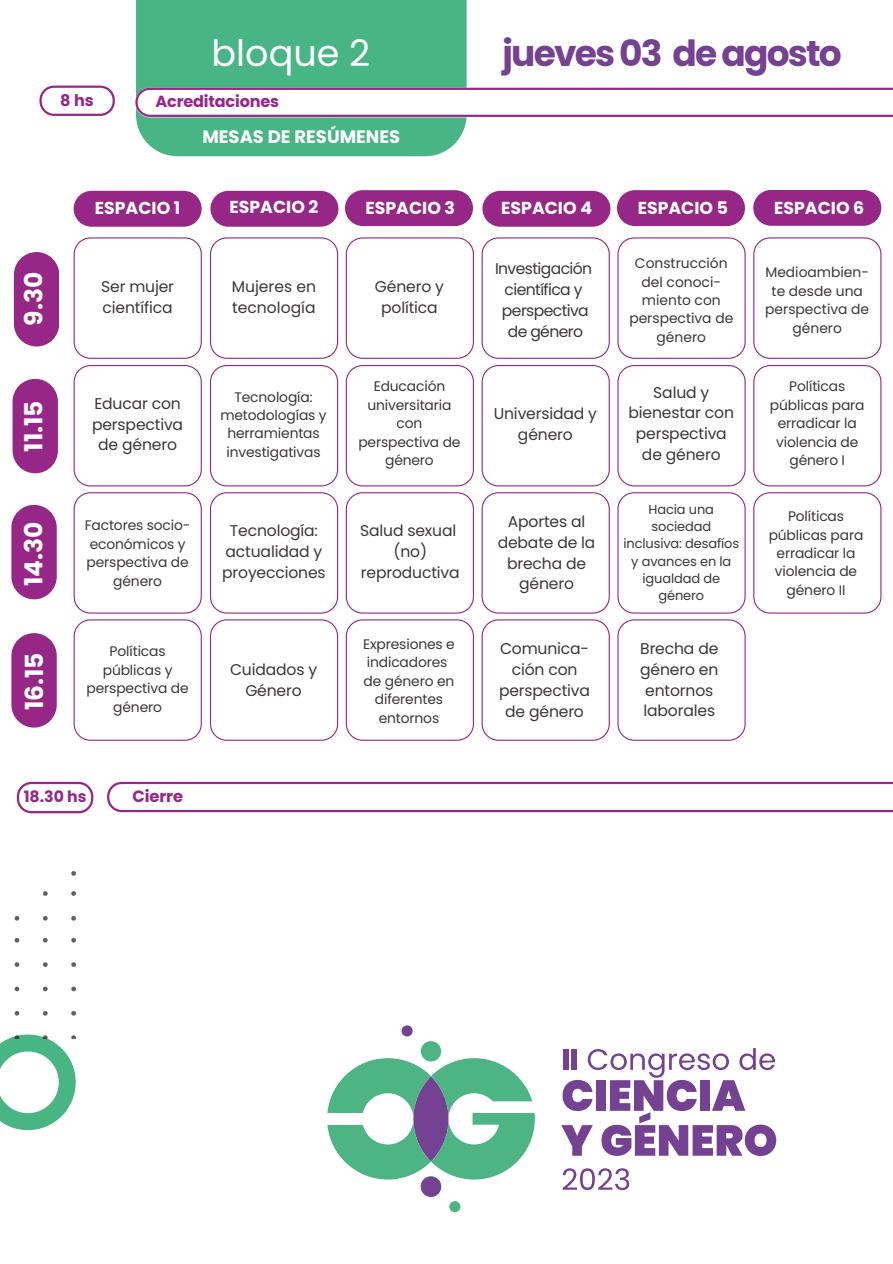
<style>
.page{position:relative;width:893px;height:1264px;background:#fff}
.page>*{position:absolute;margin:0;border:0;box-sizing:border-box;transform-origin:0 0}
.t1{font:36.6px "Poppins";color:#fff}
.t2{font:700 36px "Poppins";letter-spacing:-.05em;color:#754192}
.t3{font:700 24.9px "Poppins";color:#fff}
.t4{font:700 18px "Poppins";color:#fff}
.t5{font:700 17.25px "Poppins";color:#fff}
.t6{font:700 16.35px "Poppins";letter-spacing:-.01em;color:#962786}
.t7{font:700 16.05px "Poppins";letter-spacing:-.01em;color:#962786}
.t8{font:700 15.75px "Poppins";color:#962786}
.t9{font:15.6px/20.7px "Poppins";letter-spacing:-.01em;color:#3c3639;text-align:center}
.t10{font:15.6px/20.7px "Poppins";letter-spacing:-.035em;color:#3c3639;text-align:center}
.t11{font:13.8px/18.5px "Poppins";letter-spacing:-.01em;color:#3c3639;text-align:center}
.t12{font:13.05px/17.2px "Poppins";letter-spacing:-.01em;color:#3c3639;text-align:center}
</style>
<div class="page">
<div style="left:136px;top:0;width:330px;height:156px;background:#48b584"></div>
<svg style="left:135px;top:88px;width:757px;height:29px"></svg>
<svg style="left:39px;top:86px;width:76px;height:30px"></svg>
<svg style="left:107px;top:781px;width:785px;height:31px"></svg>
<svg style="left:17px;top:781px;width:76px;height:32px"></svg>
<svg style="left:74px;top:191px;width:128px;height:36px;background:#9d358e"></svg>
<svg style="left:210px;top:191px;width:128px;height:36px;background:#9d358e"></svg>
<svg style="left:345px;top:190px;width:128px;height:36px;background:#9c348d"></svg>
<svg style="left:482px;top:191px;width:128px;height:36px;background:#9d358e"></svg>
<svg style="left:617px;top:190px;width:128px;height:36px;background:#9c348d"></svg>
<svg style="left:753px;top:190px;width:128px;height:36px;background:#9c358d"></svg>
<div style="left:14px;top:252px;width:45px;height:94px;background:#962786;border-radius:23px"></div>
<div style="left:13px;top:379px;width:45px;height:94px;background:#962786;border-radius:23px"></div>
<div style="left:11px;top:505px;width:45px;height:94px;background:#962786;border-radius:23px"></div>
<div style="left:11px;top:633px;width:45px;height:94px;background:#962786;border-radius:23px"></div>
<svg style="left:74px;top:237px;width:128px;height:122px"></svg>
<svg style="left:210px;top:237px;width:128px;height:122px"></svg>
<svg style="left:346px;top:237px;width:128px;height:122px"></svg>
<svg style="left:481px;top:237px;width:128px;height:122px"></svg>
<svg style="left:617px;top:237px;width:128px;height:122px"></svg>
<svg style="left:753px;top:237px;width:128px;height:122px"></svg>
<svg style="left:74px;top:365px;width:128px;height:121px"></svg>
<svg style="left:210px;top:365px;width:128px;height:121px"></svg>
<svg style="left:346px;top:365px;width:128px;height:121px"></svg>
<svg style="left:481px;top:365px;width:128px;height:121px"></svg>
<svg style="left:617px;top:365px;width:128px;height:121px"></svg>
<svg style="left:753px;top:365px;width:128px;height:121px"></svg>
<svg style="left:74px;top:492px;width:128px;height:121px"></svg>
<svg style="left:210px;top:492px;width:128px;height:121px"></svg>
<svg style="left:346px;top:492px;width:128px;height:121px"></svg>
<svg style="left:481px;top:492px;width:128px;height:121px"></svg>
<svg style="left:617px;top:492px;width:128px;height:121px"></svg>
<svg style="left:753px;top:492px;width:128px;height:121px"></svg>
<svg style="left:74px;top:619px;width:128px;height:121px"></svg>
<svg style="left:210px;top:619px;width:128px;height:121px"></svg>
<svg style="left:346px;top:619px;width:128px;height:121px"></svg>
<svg style="left:481px;top:619px;width:128px;height:121px"></svg>
<svg style="left:617px;top:619px;width:128px;height:121px"></svg>
<svg style="left:327px;top:1058px;width:208px;height:121px"></svg>
<div style="left:421px;top:1041px;width:20px;height:20px;background:#4db484;border-radius:50%"></div>
<div style="left:401px;top:1025px;width:11px;height:11px;background:#754192;border-radius:50%"></div>
<div style="left:449px;top:1201px;width:11px;height:11px;background:#4db484;border-radius:50%"></div>
<div style="left:421px;top:1176px;width:20px;height:20px;background:#754192;border-radius:50%"></div>
<svg style="left:562px;top:1168px;width:67px;height:22px"></svg>
<svg style="left:561px;top:1048px;width:215px;height:107px"></svg>
<svg style="left:0;top:1036px;width:76px;height:94px"></svg>
<img style="left:0;top:871px;width:75px;height:167px">
<p class="t1" style="left:211px;top:27px;width:160px">bloque 2</p>
<p class="t2" style="left:502px;top:28px;width:341px">jueves 03 de agosto</p>
<p class="t7" style="left:60px;top:89px;width:35px">8hs</p>
<p class="t7" style="left:155px;top:90px;width:125px">Acreditaciones</p>
<p class="t4" style="left:202px;top:124px;width:199px">MESAS DE RESÚMENES</p>
<p class="t3" style="left:16px;top:326px;width:55px;rotate:-90deg">9.30</p>
<p class="t3" style="left:16px;top:451px;width:53px;rotate:-90deg">11.15</p>
<p class="t3" style="left:16px;top:586px;width:66px;rotate:-90deg">14.30</p>
<p class="t3" style="left:17px;top:710px;width:59px;rotate:-90deg">16.15</p>
<p class="t5" style="left:95px;top:196px;width:87px">ESPACIO 1</p>
<p class="t5" style="left:229px;top:195px;width:90px">ESPACIO 2</p>
<p class="t5" style="left:365px;top:196px;width:91px">ESPACIO 3</p>
<p class="t5" style="left:501px;top:196px;width:92px">ESPACIO 4</p>
<p class="t5" style="left:637px;top:196px;width:92px">ESPACIO 5</p>
<p class="t5" style="left:774px;top:196px;width:92px">ESPACIO 6</p>
<p class="t9" style="left:101px;top:276px;width:74px">Ser mujer</p>
<p class="t9" style="left:103px;top:297px;width:71px">científica</p>
<p class="t9" style="left:232px;top:276px;width:86px;text-align:left">Mujeres en tecnología</p>
<p class="t9" style="left:375px;top:276px;width:71px">Género y política</p>
<p class="t9" style="left:92px;top:393px;width:92px">Educar con perspectiva de género</p>
<p class="t11" style="left:220px;top:387px;width:108px">Tecnología: metodologías y herramientas investigativas</p>
<p class="t11" style="left:358px;top:377px;width:104px">Educación universitaria con perspectiva de género</p>
<p class="t11" style="left:85px;top:516px;width:107px">Factores socio&shy;económicos y perspectiva de género</p>
<p class="t9" style="left:222px;top:520px;width:105px">Tecnología: actualidad y proyecciones</p>
<p class="t9" style="left:360px;top:520px;width:98px">Salud sexual</p>
<p class="t9" style="left:393px;top:541px;width:35px">(no)</p>
<p class="t9" style="left:361px;top:562px;width:100px">reproductiva</p>
<p class="t11" style="left:87px;top:642px;width:104px">Políticas públicas y perspectiva de género</p>
<p class="t9" style="left:230px;top:659px;width:89px">Cuidados y<br>Género</p>
<p class="t11" style="left:363px;top:634px;width:93px;text-align:left">Expresiones e indicadores</p>
<p class="t11" style="left:363px;top:671px;width:92px">de género en diferentes entornos</p>
<p class="t10" style="left:495px;top:258px;width:99px">Investigación</p>
<p class="t10" style="left:504px;top:279px;width:79px">científica y</p>
<p class="t10" style="left:502px;top:300px;width:88px">perspectiva de género</p>
<p class="t9" style="left:494px;top:403px;width:105px">Universidad y género</p>
<p class="t11" style="left:629px;top:254px;width:105px">Construcción del conoci&shy;miento con perspectiva de género</p>
<p class="t11" style="left:765px;top:263px;width:105px">Medioambien&shy;te desde una perspectiva de género</p>
<p class="t9" style="left:628px;top:382px;width:107px">Salud y bienestar con perspectiva de género</p>
<p class="t11" style="left:769px;top:377px;width:96px">Políticas públicas para erradicar la violencia de género I</p>
<p class="t9" style="left:497px;top:511px;width:99px">Aportes al debate de la brecha de género</p>
<p class="t12" style="left:623px;top:500px;width:117px">Hacia una sociedad inclusiva: desafíos y avances en la igualdad de género</p>
<p class="t11" style="left:768px;top:507px;width:96px">Políticas públicas para erradicar la violencia de género II</p>
<p class="t9" style="left:499px;top:638px;width:92px">Comunica&shy;ción con perspectiva de género</p>
<p class="t9" style="left:640px;top:638px;width:80px">Brecha de género en entornos laborales</p>
<p class="t8" style="left:24px;top:785px;width:64px">18.30 hs</p>
<p class="t6" style="left:133px;top:784px;width:52px">Cierre</p>
</div>
